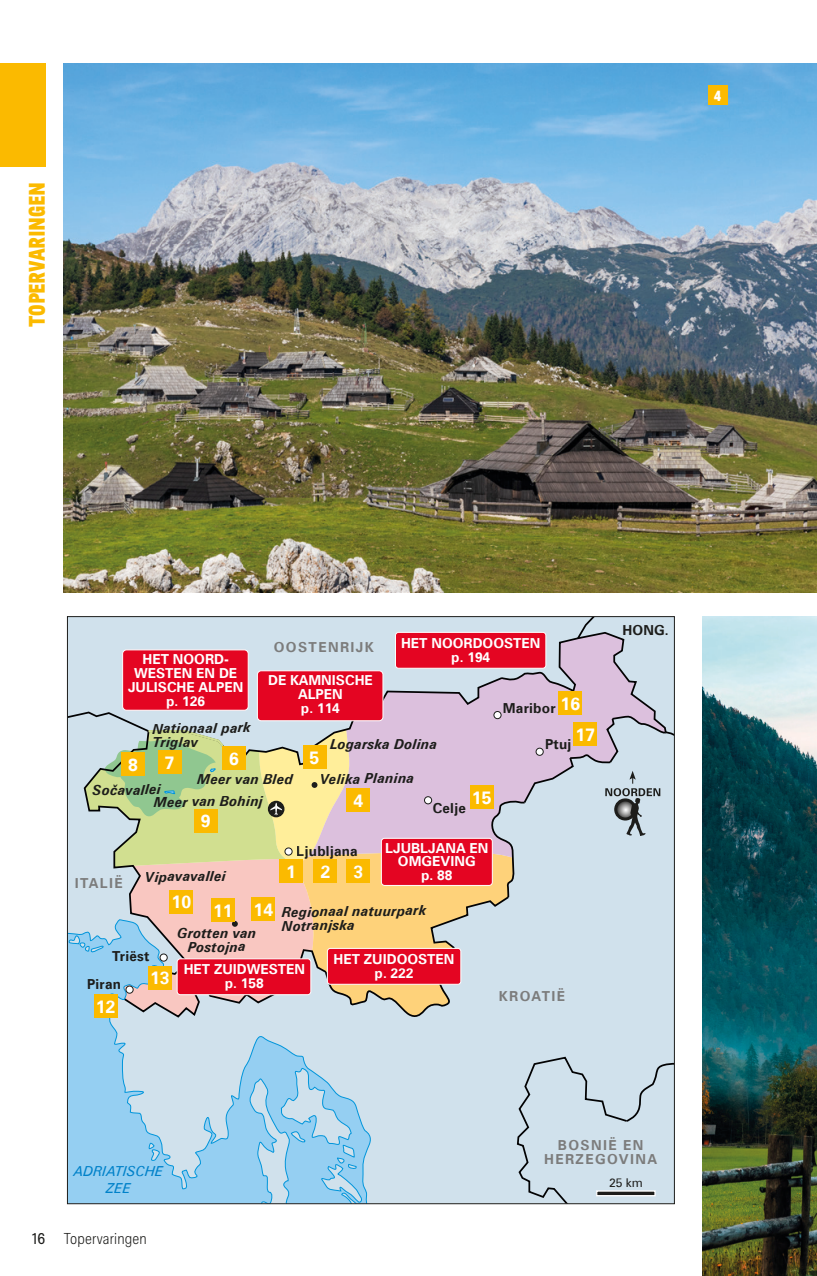
<style>
.page{position:relative;width:817px;height:1276px;background:#fff}
.page>*{position:absolute;margin:0;border:0;box-sizing:border-box;transform-origin:0 0}
.t1{font:900 condensed 22.5px "Messina Sans";letter-spacing:-.02em;color:#fbba00}
.t2{font:700 17.78px/31.1px "Zurich TL";color:#fff}
.t3{font:300 condensed 15.75px "Messina Sans";letter-spacing:.01em;color:#1d1d1b}
.t4{font:900 condensed 14.85px "Messina Sans";color:#fff}
.t5{font:italic 700 13.72px/13.7px "Zurich TL";letter-spacing:.015em;color:#1d1d1b}
.t6{font:700 13.72px/13.7px "Zurich TL";color:#fff;text-align:center}
.t7{font:700 13.72px/13.7px "Zurich TL";letter-spacing:.1em;color:#7c7c7c;text-align:center}
.t8{font:700 13.72px "Zurich TL";letter-spacing:.015em;color:#1d1d1b}
.t9{font:italic 13.72px/16.2px "Zurich TL";color:#0081c9;text-align:center}
.t10{font:12.15px "Zurich TL";color:#1d1d1b}
.s1{font-weight:400}
</style>
<div class="page">
<img style="left:64px;top:64px;width:752px;height:528px">
<div style="left:0;top:64px;width:46px;height:103px;background:#fbba00"></div>
<img style="left:702px;top:616px;width:114px;height:660px">
<svg style="left:66px;top:1018px;width:609px;height:187px;background:#bcd9ea"></svg>
<svg style="left:66px;top:616px;width:609px;height:402px;background:#d4b4b4"></svg>
<hr style="left:596px;top:1191px;width:59px;height:4px;background:#1d1d1b">
<div style="left:596px;top:1190px;width:59px;height:6px;border:1px solid #fff"></div>
<div style="left:279px;top:859px;width:24px;height:24px;background:#fbba00"></div>
<div style="left:158px;top:750px;width:23px;height:24px;background:#fbba00"></div>
<div style="left:148px;top:966px;width:24px;height:23px;background:#fbba00"></div>
<div style="left:252px;top:897px;width:23px;height:23px;background:#fbba00"></div>
<div style="left:121px;top:752px;width:24px;height:23px;background:#fbba00"></div>
<div style="left:313px;top:859px;width:24px;height:24px;background:#fbba00"></div>
<div style="left:346px;top:859px;width:24px;height:24px;background:#fbba00"></div>
<div style="left:346px;top:788px;width:24px;height:24px;background:#fbba00"></div>
<div style="left:170px;top:890px;width:23px;height:23px;background:#fbba00"></div>
<div style="left:194px;top:809px;width:23px;height:23px;background:#fbba00"></div>
<div style="left:470px;top:785px;width:23px;height:24px;background:#fbba00"></div>
<div style="left:558px;top:691px;width:24px;height:24px;background:#fbba00"></div>
<div style="left:573px;top:722px;width:24px;height:24px;background:#fbba00"></div>
<div style="left:211px;top:898px;width:23px;height:24px;background:#fbba00"></div>
<div style="left:303px;top:745px;width:23px;height:24px;background:#fbba00"></div>
<div style="left:222px;top:746px;width:24px;height:23px;background:#fbba00"></div>
<div style="left:94px;top:994px;width:23px;height:24px;background:#fbba00"></div>
<div style="left:707px;top:85px;width:20px;height:20px;background:#fbba00"></div>
<h1 class="t1" style="left:20px;top:327px;width:146px;rotate:-90deg">TOPERVARINGEN</h1>
<p class="t4" style="left:714px;top:84px;width:8px">4</p>
<p class="t6" style="left:401px;top:635px;width:141px">HET NOORDOOSTEN p. 194</p>
<p class="t7" style="left:274px;top:640px;width:102px">OOSTENRIJK</p>
<p class="t6" style="left:128px;top:652px;width:117px">HET NOORD-<br>WESTEN EN DE<br>JULISCHE ALPEN p. 126</p>
<p class="t6" style="left:268px;top:673px;width:106px">DE KAMNISCHE<br>ALPEN<br>p. 114</p>
<p class="t2" style="left:575px;top:687px;width:21px;text-indent:-15px">16<br>17</p>
<p class="t8" style="left:502px;top:699px;width:54px">Maribor</p>
<p class="t8" style="left:545px;top:735px;width:28px">Ptuj</p>
<p class="t5" style="left:152px;top:721px;width:100px;rotate:-1deg">Nationaal park<br>Triglav</p>
<p class="t5" style="left:330px;top:736px;width:108px">Logarska Dolina</p>
<p class="t2" style="left:229px;top:742px;width:11px">6</p>
<p class="t2" style="left:309px;top:741px;width:11px">5</p>
<p class="t2" style="left:165px;top:746px;width:11px">7</p>
<p class="t2" style="left:128px;top:748px;width:11px">8</p>
<p class="t5" style="left:197px;top:771px;width:97px">Meer van Bled</p>
<p class="t5" style="left:92px;top:783px;width:70px;rotate:-1deg">Sočavallei</p>
<p class="t5" style="left:154px;top:795px;width:110px;rotate:-1deg">Meer van Bohinj</p>
<p class="t2" style="left:201px;top:805px;width:11px">9</p>
<p class="t5" style="left:320px;top:772px;width:95px;rotate:-1deg">Velika Planina</p>
<p class="t2" style="left:353px;top:784px;width:11px">4</p>
<p class="t8" style="left:432px;top:798px;width:35px">Celje</p>
<p class="t2" style="left:472px;top:781px;width:21px">15</p>
<p class="t7" style="left:75px;top:876px;width:49px">ITALIË</p>
<p class="t5" style="left:145px;top:869px;width:82px;rotate:-1deg">Vipavavallei</p>
<p class="t8" style="left:296px;top:842px;width:63px;rotate:-1deg">Ljubljana</p>
<p class="t2" style="left:286px;top:855px;width:11px">1</p>
<p class="t2" style="left:320px;top:855px;width:11px">2</p>
<p class="t2" style="left:353px;top:855px;width:11px">3</p>
<p class="t6" style="left:385px;top:840px;width:105px">LJUBLJANA EN<br>OMGEVING<br>p. 88</p>
<p class="t2" style="left:171px;top:886px;width:21px">10</p>
<p class="t2" style="left:253px;top:893px;width:21px">14</p>
<p class="t2" style="left:213px;top:894px;width:21px">11</p>
<p class="t5" style="left:282px;top:905px;width:146px;rotate:-1deg">Regionaal natuurpark<br>Notranjska</p>
<p class="t5" style="left:177px;top:926px;width:81px;text-align:center;rotate:-1deg">Grotten van<br>Postojna</p>
<p class="t8" style="left:112px;top:947px;width:39px">Triëst</p>
<p class="t6" style="left:184px;top:962px;width:123px">HET ZUIDWESTEN p. 158</p>
<p class="t6" style="left:333px;top:951px;width:122px">HET ZUIDOOSTEN p. 222</p>
<p class="t2" style="left:150px;top:961px;width:21px">13</p>
<p class="t8" style="left:87px;top:975px;width:36px;rotate:-1deg">Piran</p>
<p class="t2" style="left:96px;top:990px;width:21px">12</p>
<p class="t7" style="left:498px;top:988px;width:68px">KROATIË</p>
<p class="t8" style="left:622px;top:620px;width:48px">HONG.</p>
<p class="t9" style="left:74px;top:1162px;width:91px">ADRIATISCHE<br>ZEE</p>
<p class="t3" style="left:32px;top:1227px;width:116px"><span class="s1">16</span> Topervaringen</p>
<p class="t7" style="left:544px;top:1138px;width:114px">BOSNIË EN<br>HERZEGOVINA</p>
<p class="t10" style="left:609px;top:1175px;width:35px">25 km</p>
</div>
